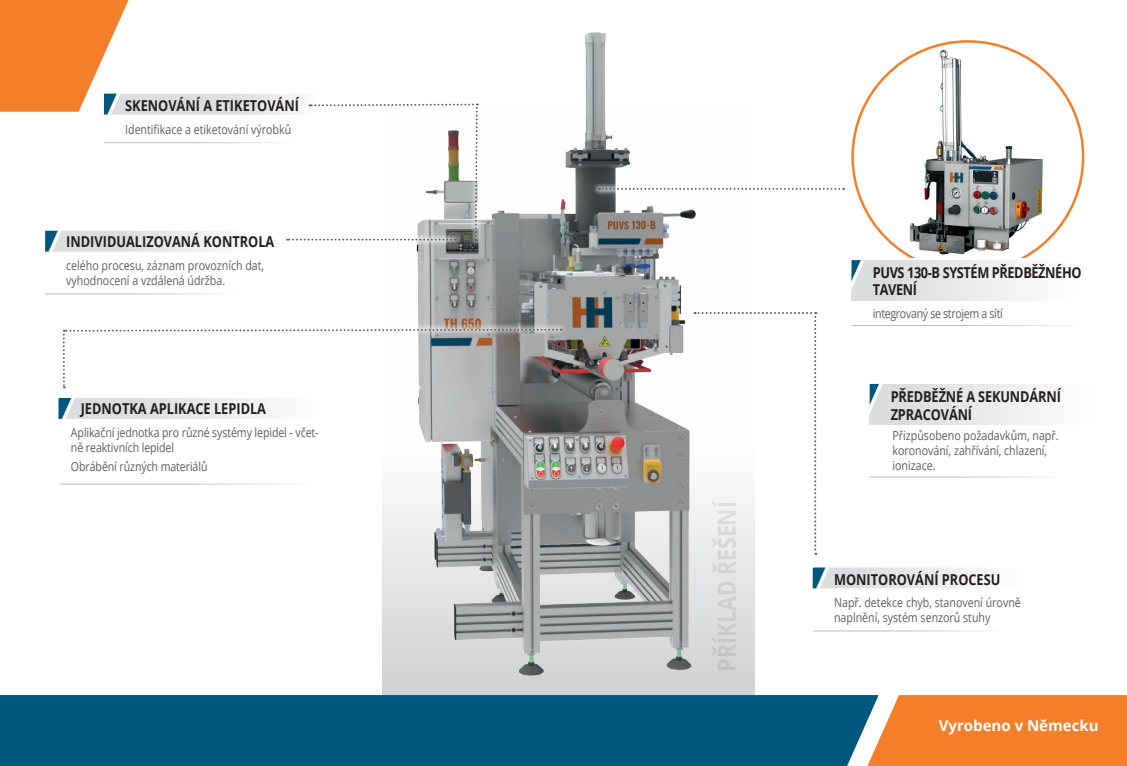
<style>
.page{position:relative;width:1127px;height:766px;background:#fff}
.page>*{position:absolute;margin:0;border:0;box-sizing:border-box;transform-origin:0 0}
.t1{font:700 15px/18px "Open Sans";color:#231f20;scale:.85 1}
.t2{font:700 15px/17.5px "Open Sans";letter-spacing:-.03em;color:#231f20;scale:.85 1}
.t3{font:700 15px "Open Sans";color:#fff}
.t4{font:12.5px/15px "Open Sans";color:#5c5c66;scale:.85 1}
.t5{font:12.5px "Open Sans";letter-spacing:-.03em;color:#5c5c66;scale:.85 1}
</style>
<div class="page">
<div style="left:870px;top:384px;width:228px;height:40px;background:linear-gradient(to right,#d7d8da,#fefefe)"></div>
<svg style="left:869px;top:383px;width:14px;height:31px"></svg>
<svg style="left:383px;top:561px;width:372px;height:133px;background:#dadadc"></svg>
<img style="left:228px;top:32px;width:483px;height:659px">
<svg style="left:129px;top:93px;width:193px;height:23px;fill:#dcdddf"></svg>
<hr style="left:104px;top:142px;width:194px;height:1px;background:#bcbdc0">
<div style="left:280px;top:232px;width:182px;height:14px;background:#fff"></div>
<div style="left:47px;top:229px;width:217px;height:24px;background:linear-gradient(to right,#d1d3d5,#fdfdfd);border:1px solid #fff"></div>
<hr style="left:45px;top:293px;width:194px;height:1px;background:#bcbdc0">
<img style="left:852px;top:48px;width:231px;height:210px">
<div style="left:302px;top:97px;width:182px;height:150px;background:#fff;opacity:.75"></div>
<svg style="left:287px;top:103px;width:192px;height:138px"></svg>
<div style="left:62px;top:396px;width:265px;height:24px;background:linear-gradient(to right,#d4d5d8,#fdfdfd);border:1px solid #fff"></div>
<hr style="left:60px;top:483px;width:260px;height:1px;background:#bcbdc0">
<div style="left:56px;top:322px;width:512px;height:72px;background:#fff;opacity:.75"></div>
<svg style="left:63px;top:328px;width:499px;height:60px"></svg>
<div style="left:815px;top:566px;width:216px;height:23px;background:linear-gradient(to right,#d6d7d9,#fefefe);border:1px solid #fff"></div>
<hr style="left:813px;top:630px;width:194px;height:1px;background:#bcbdc0">
<div style="left:688px;top:306px;width:135px;height:255px;background:#fff;opacity:.75"></div>
<svg style="left:694px;top:312px;width:122px;height:242px"></svg>
<hr style="left:869px;top:476px;width:194px;height:1px;background:#bcbdc0">
<div style="left:592px;top:181px;width:258px;height:15px;background:#fff"></div>
<svg style="left:599px;top:188px;width:245px;height:2px"></svg>
<div style="left:851px;top:260px;width:228px;height:41px;background:linear-gradient(to right,#d7d8da,#fefefe)"></div>
<hr style="left:851px;top:325px;width:232px;height:1px;background:#bcbdc0">
<div style="left:0;top:694px;width:867px;height:71px;background:#00577d"></div>
<svg style="left:867px;top:695px;width:260px;height:70px;background:#f28637"></svg>
<svg style="left:851px;top:260px;width:14px;height:31px"></svg>
<svg style="left:812px;top:567px;width:17px;height:21px"></svg>
<svg style="left:45px;top:230px;width:17px;height:22px"></svg>
<svg style="left:58px;top:397px;width:17px;height:22px"></svg>
<svg style="left:0;top:0;width:129px;height:115px"></svg>
<p class="t1" style="left:125px;top:96px;width:206px">SKENOVÁNÍ A ETIKETOVÁNÍ</p>
<p class="t4" style="left:125px;top:121px;width:197px">Identifikace a etiketování výrobků</p>
<p class="t1" style="left:66px;top:232px;width:246px">INDIVIDUALIZOVANÁ KONTROLA</p>
<p class="t4" style="left:66px;top:257px;width:234px">celého procesu, záznam provozních dat, vyhodnocení a vzdálená údržba.</p>
<p class="t1" style="left:81px;top:399px;width:220px">JEDNOTKA APLIKACE LEPIDLA</p>
<p class="t4" style="left:71px;top:425px;width:293px">Aplikační jednotka pro různé systémy lepidel - včet&shy;ně reaktivních lepidel</p>
<p class="t4" style="left:71px;top:458px;width:162px">Obrábění různých materiálů</p>
<p class="t2" style="left:873px;top:263px;width:247px">PUVS 130-B SYSTÉM PŘEDBĚŽNÉHO<br>TAVENÍ</p>
<p class="t5" style="left:873px;top:304px;width:154px">integrovaný se strojem a sítí</p>
<p class="t1" style="left:891px;top:387px;width:202px">PŘEDBĚŽNÉ A SEKUNDÁRNÍ<br>ZPRACOVÁNÍ</p>
<p class="t4" style="left:892px;top:427px;width:197px">Přizpůsobeno požadavkům, např. koronování, zahřívání, chlazení, ionizace.</p>
<p class="t1" style="left:834px;top:570px;width:197px">MONITOROVÁNÍ PROCESU</p>
<p class="t4" style="left:834px;top:595px;width:221px">Např. detekce chyb, stanovení úrovně naplnění, systém senzorů stuhy</p>
<p class="t3" style="left:939px;top:715px;width:161px">Vyrobeno v Německu</p>
</div>
